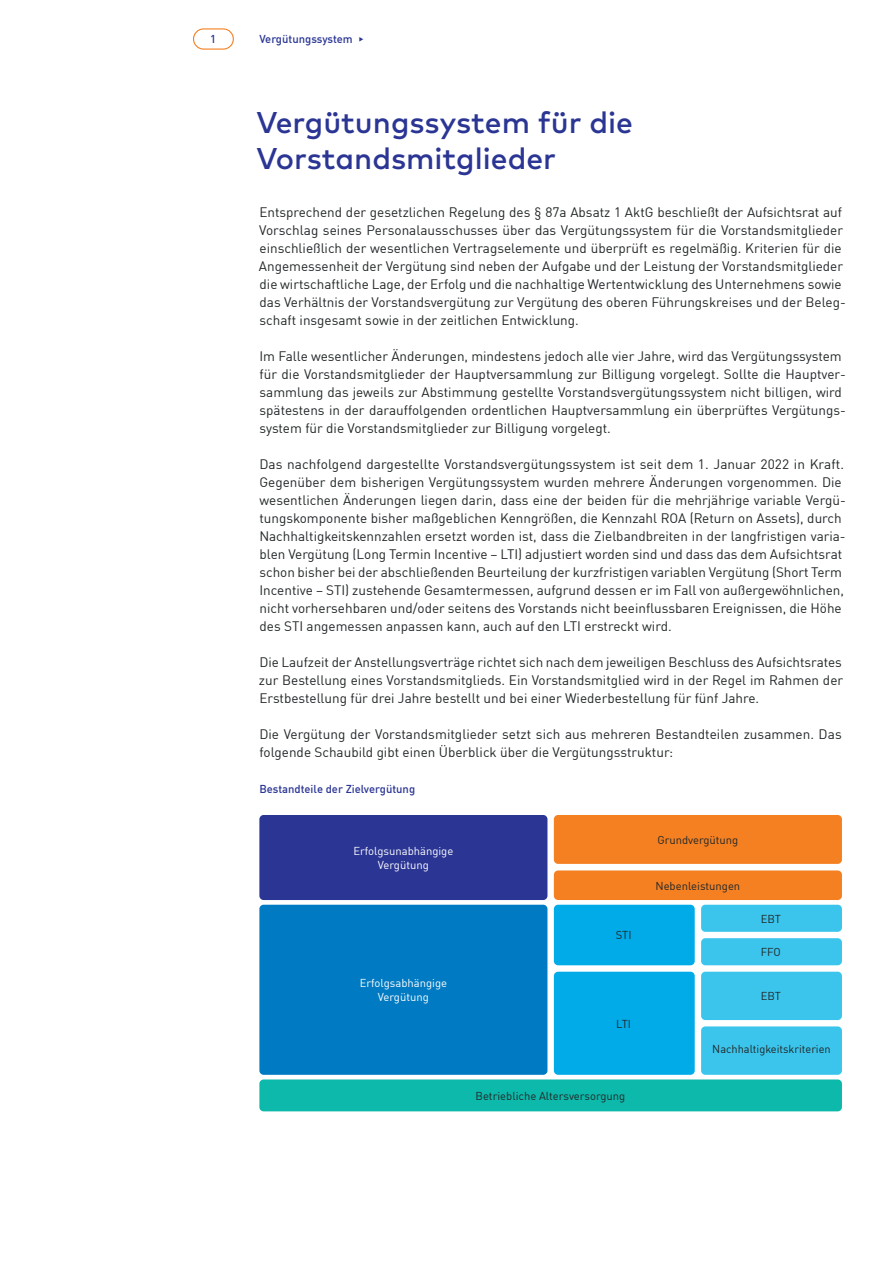
<style>
.page{position:relative;width:893px;height:1263px;background:#fff}
.page>*{position:absolute;margin:0;border:0;box-sizing:border-box;transform-origin:0 0}
.t1{font:500 30px/36px "Mark OT";color:#2a3594}
.t2{font:13.5px/18px "En BWDIN Pro";color:#212628}
.t3{font:11.25px "En BWDIN Pro";color:#212628}
.t4{font:11.25px/13.5px "En BWDIN Pro";color:#fff;text-align:center}
.t5{font:500 11.25px "En BWDIN Pro";color:#2a3594}
.s1{font-family:"Mark OT";font-weight:400;font-stretch:condensed;font-size:14.1px}
</style>
<div class="page">
<div style="left:193px;top:28px;width:41px;height:22px;border:1px solid #f58021;border-radius:10px"></div>
<div style="left:259px;top:905px;width:288px;height:170px;background:#007ac2;border-radius:4px"></div>
<div style="left:259px;top:815px;width:288px;height:85px;background:#2a3594;border-radius:4px"></div>
<div style="left:259px;top:1079px;width:583px;height:32px;background:#0db9aa;border-radius:4px"></div>
<div style="left:554px;top:815px;width:288px;height:49px;background:#f58021;border-radius:4px"></div>
<div style="left:554px;top:870px;width:288px;height:30px;background:#f58021;border-radius:4px"></div>
<div style="left:554px;top:972px;width:141px;height:103px;background:#00abe8;border-radius:4px"></div>
<div style="left:554px;top:905px;width:141px;height:60px;background:#00abe8;border-radius:4px"></div>
<div style="left:701px;top:905px;width:141px;height:27px;background:#3bc5ec;border-radius:4px"></div>
<div style="left:701px;top:938px;width:141px;height:27px;background:#3bc5ec;border-radius:4px"></div>
<div style="left:701px;top:972px;width:141px;height:48px;background:#3bc5ec;border-radius:4px"></div>
<div style="left:701px;top:1026px;width:141px;height:49px;background:#3bc5ec;border-radius:4px"></div>
<p class="t5" style="left:210px;top:30px;width:7px">1</p>
<p class="t5" style="left:259px;top:30px;width:106px">Vergütungssystem <span class="s1">‣</span></p>
<h1 class="t1" style="left:256px;top:104px;width:378px">Vergütungssystem für die<br>Vorstandsmitglieder</h1>
<p class="t2" style="left:259px;top:202px;width:588px">Entsprechend der gesetzlichen Regelung des § 87a Absatz 1 AktG beschließt der Aufsichtsrat auf Vorschlag seines Personalausschusses über das Vergütungssystem für die Vorstandsmitglieder einschließlich der wesentlichen Vertragselemente und überprüft es regelmäßig. Kriterien für die Angemessenheit der Vergütung sind neben der Aufgabe und der Leistung der Vorstandsmitglieder die wirtschaftliche Lage, der Erfolg und die nachhaltige Wertentwicklung des Unternehmens sowie das Verhältnis der Vorstandsvergütung zur Vergütung des oberen Führungskreises und der Beleg&shy;schaft insgesamt sowie in der zeitlichen Entwicklung.</p>
<p class="t2" style="left:259px;top:346px;width:588px">Im Falle wesentlicher Änderungen, mindestens jedoch alle vier Jahre, wird das Vergütungssystem für die Vorstandsmitglieder der Hauptversammlung zur Billigung vorgelegt. Sollte die Hauptver&shy;sammlung das jeweils zur Abstimmung gestellte Vorstandsvergütungssystem nicht billigen, wird spätestens in der darauffolgenden ordentlichen Hauptversammlung ein überprüftes Vergütungs&shy;system für die Vorstandsmitglieder zur Billigung vorgelegt.</p>
<p class="t2" style="left:259px;top:454px;width:588px">Das nachfolgend dargestellte Vorstandsvergütungssystem ist seit dem 1. Januar 2022 in Kraft.<br>Gegenüber dem bisherigen Vergütungssystem wurden mehrere Änderungen vorgenommen. Die wesentlichen Änderungen liegen darin, dass eine der beiden für die mehrjährige variable Vergü&shy;tungskomponente bisher maßgeblichen Kenngrößen, die Kennzahl ROA (Return on Assets), durch Nachhaltigkeitskennzahlen ersetzt worden ist, dass die Zielbandbreiten in der langfristigen varia&shy;blen Vergütung (Long Termin Incentive – LTI) adjustiert worden sind und dass das dem Aufsichtsrat schon bisher bei der abschließenden Beurteilung der kurzfristigen variablen Vergütung (Short Term Incentive – STI) zustehende Gesamtermessen, aufgrund dessen er im Fall von außergewöhnlichen, nicht vorhersehbaren und/oder seitens des Vorstands nicht beeinflussbaren Ereignissen, die Höhe des STI angemessen anpassen kann, auch auf den LTI erstreckt wird.</p>
<p class="t2" style="left:259px;top:652px;width:586px;text-align:justify">Die Laufzeit der Anstellungsverträge richtet sich nach dem jeweiligen Beschluss des Aufsichtsrates zur Bestellung eines Vorstandsmitglieds. Ein Vorstandsmitglied wird in der Regel im Rahmen der Erstbestellung für drei Jahre bestellt und bei einer Wiederbestellung für fünf Jahre.</p>
<p class="t2" style="left:259px;top:724px;width:584px">Die Vergütung der Vorstandsmitglieder setzt sich aus mehreren Bestandteilen zusammen. Das folgende Schaubild gibt einen Überblick über die Vergütungsstruktur:</p>
<p class="t5" style="left:259px;top:780px;width:157px">Bestandteile der Zielvergütung</p>
<p class="t4" style="left:353px;top:843px;width:101px">Erfolgsunabhängige<br>Vergütung</p>
<p class="t4" style="left:360px;top:975px;width:89px">Erfolgsabhängige<br>Vergütung</p>
<p class="t3" style="left:616px;top:926px;width:17px">STI</p>
<p class="t3" style="left:616px;top:1015px;width:16px">LTI</p>
<p class="t3" style="left:475px;top:1087px;width:151px">Betriebliche Altersversorgung</p>
<p class="t3" style="left:657px;top:831px;width:83px">Grundvergütung</p>
<p class="t3" style="left:655px;top:877px;width:86px">Nebenleistungen</p>
<p class="t3" style="left:761px;top:910px;width:22px">EBT</p>
<p class="t3" style="left:761px;top:943px;width:22px">FFO</p>
<p class="t3" style="left:761px;top:987px;width:22px">EBT</p>
<p class="t3" style="left:712px;top:1040px;width:120px">Nachhaltigkeitskriterien</p>
<p class="t3" style="left:760px;top:1042px;width:23px">ROA</p>
</div>
